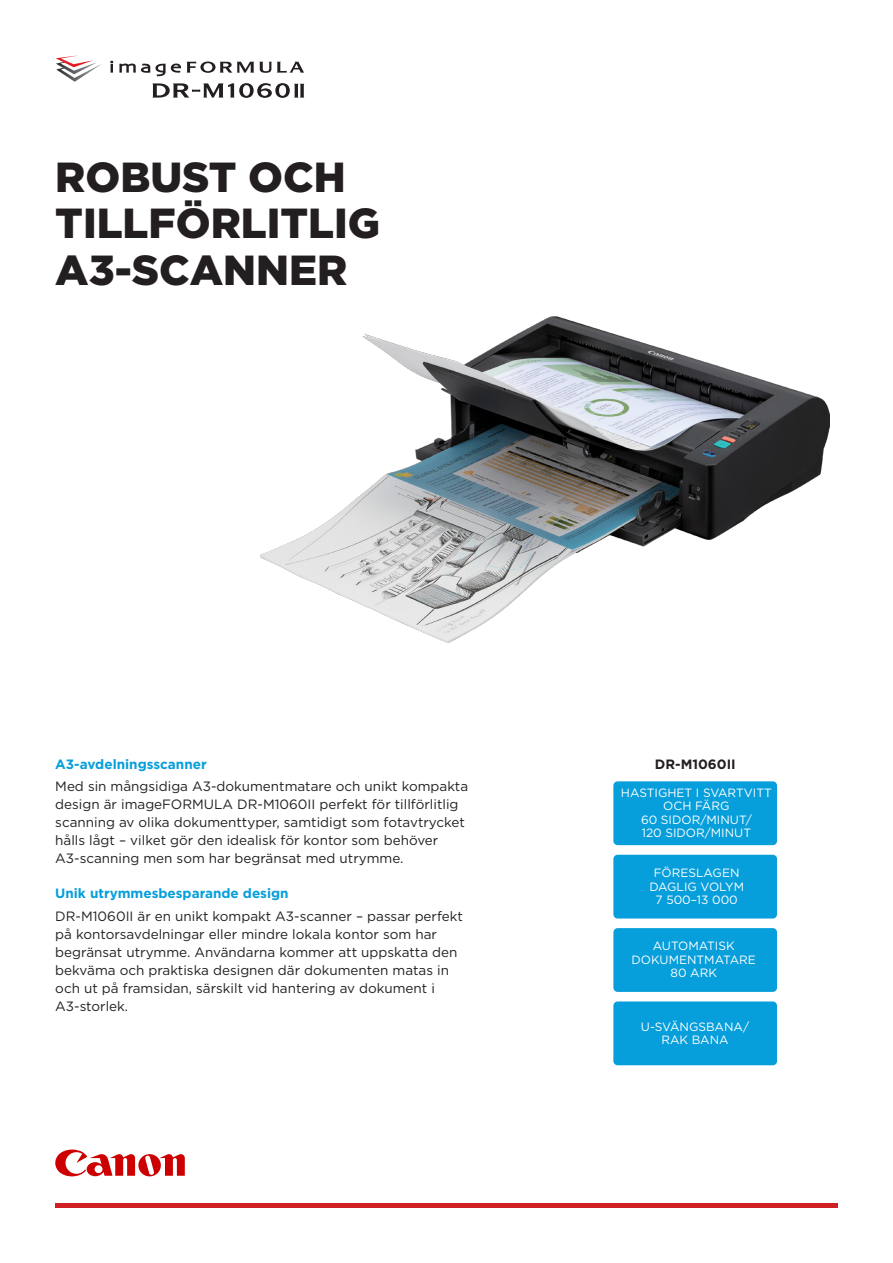
<style>
.page{position:relative;width:893px;height:1263px;background:#fff}
.page>*{position:absolute;margin:0;border:0;box-sizing:border-box;transform-origin:0 0}
.COVER_HEADER_MEDIUM{font:900 42px/46.5px "Gotham";color:#231f20}
.BODY_BULLETS{font:13.5px/18px "Gotham";color:#231f20}
.SUBHEAD{font:700 13.5px "Gotham";color:#069edb}
.SUBHEAD-2{font:700 13.5px "Gotham";color:#231f20}
.COVER_HEADER_SMALL{font:12px/13.5px "Gotham";color:#fff;text-align:center}
</style>
<div class="page">
<div style="left:613px;top:781px;width:164px;height:64px;background:#069edb;border-radius:4px"></div>
<div style="left:613px;top:855px;width:164px;height:63px;background:#069edb;border-radius:4px"></div>
<div style="left:613px;top:928px;width:164px;height:64px;background:#069edb;border-radius:4px"></div>
<div style="left:613px;top:1001px;width:164px;height:64px;background:#069edb;border-radius:4px"></div>
<svg style="left:56px;top:62px;width:45px;height:20px"></svg>
<svg style="left:110px;top:61px;width:3px;height:12px"></svg>
<svg style="left:119px;top:62px;width:185px;height:14px"></svg>
<svg style="left:152px;top:83px;width:152px;height:15px"></svg>
<div style="left:55px;top:1203px;width:783px;height:5px;background:#cf2026"></div>
<svg style="left:55px;top:1149px;width:130px;height:27px"></svg>
<img style="left:261px;top:316px;width:568px;height:326px">
<p class="COVER_HEADER_MEDIUM" style="left:55px;top:153px;width:326px">ROBUST OCH<br>TILLFÖRLITLIG<br>A3-SCANNER</p>
<p class="SUBHEAD" style="left:55px;top:755px;width:153px">A3-avdelningsscanner</p>
<p class="BODY_BULLETS" style="left:55px;top:777px;width:414px">Med sin mångsidiga A3-dokumentmatare och unikt kompakta design är imageFORMULA DR-M1060II perfekt för tillförlitlig scanning av olika dokumenttyper, samtidigt som fotavtrycket hålls lågt – vilket gör den idealisk för kontor som behöver A3-scanning men som har begränsat med utrymme.</p>
<p class="SUBHEAD" style="left:55px;top:884px;width:235px">Unik utrymmesbesparande design</p>
<p class="BODY_BULLETS" style="left:55px;top:906px;width:409px">DR-M1060II är en unikt kompakt A3-scanner – passar perfekt på kontorsavdelningar eller mindre lokala kontor som har begränsat utrymme. Användarna kommer att uppskatta den bekväma och praktiska designen där dokumenten matas in och ut på framsidan, särskilt vid hantering av dokument i A3-storlek.</p>
<p class="SUBHEAD-2" style="left:655px;top:755px;width:82px">DR-M1060II</p>
<p class="COVER_HEADER_SMALL" style="left:621px;top:785px;width:152px">HASTIGHET I SVARTVITT<br>OCH FÄRG<br>60 SIDOR/MINUT/<br>120 SIDOR/MINUT</p>
<p class="COVER_HEADER_SMALL" style="left:649px;top:866px;width:96px">FÖRESLAGEN<br>DAGLIG VOLYM</p>
<p class="COVER_HEADER_SMALL" style="left:656px;top:893px;width:84px">7 500–13 000</p>
<p class="COVER_HEADER_SMALL" style="left:631px;top:939px;width:126px">AUTOMATISK<br>DOKUMENTMATARE<br>80 ARK</p>
<p class="COVER_HEADER_SMALL" style="left:641px;top:1019px;width:110px">U-SVÄNGSBANA/<br>RAK BANA</p>
</div>
